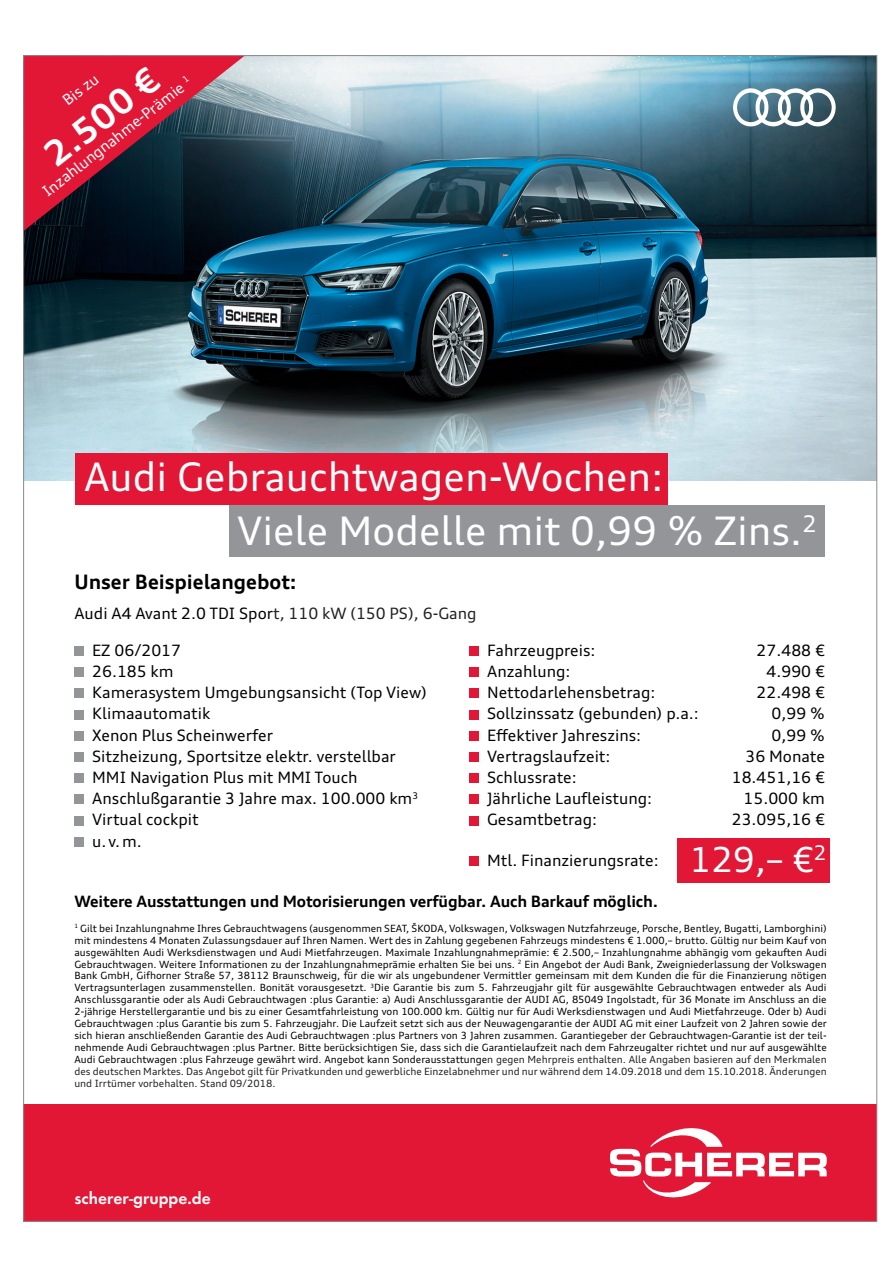
<style>
.page{position:relative;width:893px;height:1263px;background:#fff}
.page>*{position:absolute;margin:0;border:0;box-sizing:border-box;transform-origin:0 0}
.t1{font:39.3px/54.3px "Audi Type";color:#fff}
.t2{font:34.5px "Audi Type";color:#fff}
.t3{font:700 34.5px "Audi Type";color:#fff}
.t4{font:700 19.95px "Audi Type";color:#000}
.t5{font:600 17.4px "Futura T";color:#fff}
.t6{font:15.6px/21.1px "Audi Type";color:#000}
.t7{font:700 15.6px "Audi Type";letter-spacing:-.01em;color:#000}
.t8{font:15px "Audi Type";color:#fff}
.t9{font:9.9px/12px "Audi Type";color:#000;text-align:justify}
.s1{color:#231f20}
</style>
<div class="page">
<img style="left:25px;top:57px;width:850px;height:424px">
<div style="left:23px;top:1104px;width:854px;height:117px;background:#e21736"></div>
<div style="left:75px;top:646px;width:9px;height:10px;background:#939598"></div>
<div style="left:75px;top:667px;width:9px;height:10px;background:#939598"></div>
<div style="left:75px;top:688px;width:9px;height:10px;background:#939598"></div>
<div style="left:75px;top:710px;width:9px;height:9px;background:#939598"></div>
<div style="left:75px;top:731px;width:9px;height:10px;background:#939598"></div>
<div style="left:75px;top:752px;width:9px;height:10px;background:#939598"></div>
<div style="left:75px;top:773px;width:9px;height:10px;background:#939598"></div>
<div style="left:75px;top:794px;width:9px;height:10px;background:#939598"></div>
<div style="left:75px;top:815px;width:9px;height:10px;background:#939598"></div>
<div style="left:75px;top:837px;width:9px;height:10px;background:#939598"></div>
<div style="left:469px;top:646px;width:10px;height:10px;background:#e21736"></div>
<div style="left:469px;top:667px;width:10px;height:10px;background:#e21736"></div>
<div style="left:469px;top:688px;width:10px;height:10px;background:#e21736"></div>
<div style="left:469px;top:710px;width:10px;height:9px;background:#e21736"></div>
<div style="left:469px;top:731px;width:10px;height:10px;background:#e21736"></div>
<div style="left:469px;top:752px;width:10px;height:10px;background:#e21736"></div>
<div style="left:469px;top:773px;width:10px;height:10px;background:#e21736"></div>
<div style="left:469px;top:794px;width:10px;height:10px;background:#e21736"></div>
<div style="left:469px;top:815px;width:10px;height:10px;background:#e21736"></div>
<div style="left:469px;top:856px;width:10px;height:10px;background:#e21736"></div>
<div style="left:75px;top:453px;width:592px;height:52px;background:#e21736"></div>
<div style="left:229px;top:505px;width:595px;height:51px;background:#939598"></div>
<svg style="left:610px;top:1128px;width:217px;height:70px"></svg>
<svg style="left:733px;top:87px;width:103px;height:41px"></svg>
<div style="left:677px;top:838px;width:152px;height:44px;background:#e21736"></div>
<svg style="left:25px;top:57px;width:220px;height:174px;background:#7c2338"></svg>
<h2 class="t3" style="left:36px;top:141px;width:136px;rotate:-38deg">2.500 €</h2>
<h3 class="t8" style="left:39px;top:186px;width:186px;rotate:-38deg">Inzahlungnahme-Prämie <sup>1</sup></h3>
<h3 class="t8" style="left:59px;top:95px;width:42px;rotate:-38deg">Bis zu</h3>
<h1 class="t1" style="left:237px;top:449px;width:581px;text-indent:-153px">Audi Gebrauchtwagen-Wochen:<br>Viele Modelle mit 0,99 % Zins.<sup>2</sup></h1>
<h3 class="t4" style="left:74px;top:569px;width:224px">Unser Beispielangebot:</h3>
<h3 class="t6" style="left:74px;top:603px;width:404px">Audi A4 Avant 2.0 TDI Spor<span class="s1">t, 110 kW (150 PS), 6-Gang</span></h3>
<p class="t6" style="left:92px;top:639px;width:336px">EZ 06/2017<br>26.185 km<br>Kamerasystem Umgebungsansicht (Top View)<br>Klimaautomatik<br>Xenon Plus Scheinwerfer<br>Sitzheizung, Sportsitze elektr. verstellbar<br>MMI Navigation Plus mit MMI Touch<br>Anschlußgarantie 3 Jahre max. 100.000 km<sup>3<br></sup>Virtual cockpit<br>u. v.m.</p>
<h3 class="t6" style="left:487px;top:639px;width:110px">Fahrzeugpreis:</h3>
<h3 class="t6" style="left:757px;top:639px;width:70px">27.488 €</h3>
<h3 class="t6" style="left:487px;top:661px;width:85px">Anzahlung:</h3>
<h3 class="t6" style="left:766px;top:661px;width:60px">4.990 €</h3>
<h3 class="t6" style="left:487px;top:682px;width:170px">Nettodarlehensbetrag:</h3>
<h3 class="t6" style="left:757px;top:682px;width:70px">22.498 €</h3>
<h3 class="t6" style="left:487px;top:703px;width:213px">Sollzinssatz (gebunden) p.a.:</h3>
<h3 class="t6" style="left:772px;top:703px;width:55px">0,99 %</h3>
<h3 class="t6" style="left:487px;top:724px;width:156px">Effektiver Jahreszins:</h3>
<h3 class="t6" style="left:772px;top:724px;width:55px">0,99 %</h3>
<h3 class="t6" style="left:487px;top:745px;width:125px">Vertragslaufzeit:</h3>
<h3 class="t6" style="left:745px;top:745px;width:81px">36 Monate</h3>
<h3 class="t6" style="left:487px;top:767px;width:91px">Schlussrate:</h3>
<h3 class="t6" style="left:732px;top:767px;width:95px">18.451,16 €</h3>
<h3 class="t6" style="left:487px;top:788px;width:167px">Jährliche Laufleistung:</h3>
<h3 class="t6" style="left:743px;top:788px;width:83px">15.000 km</h3>
<h3 class="t6" style="left:487px;top:809px;width:112px">Gesamtbetrag:</h3>
<h3 class="t6" style="left:732px;top:809px;width:95px">23.095,16 €</h3>
<h3 class="t6" style="left:487px;top:849px;width:173px">Mtl. Finanzierungsrate:</h3>
<h2 class="t2" style="left:689px;top:838px;width:139px">129,– €<sup>2</sup></h2>
<h3 class="t7" style="left:74px;top:891px;width:585px">Weitere Ausstattungen und Motorisierungen verfügbar. Auch Barkauf möglich.</h3>
<p class="t9" style="left:74px;top:922px;width:754px"><sup>1</sup> Gilt bei Inzahlungnahme Ihres Gebrauchtwagens (ausgenommen SEAT, ŠKODA, Volkswagen, Volkswagen Nutzfahrzeuge, Porsche, Bentley, Bugatti, Lamborghini) mit mindestens 4 Monaten Zulassungsdauer auf Ihren Namen. Wert des in Zahlung gegebenen Fahrzeugs mindestens € 1.000,– brutto. Gültig nur beim Kauf von ausgewählten Audi Werksdienstwagen und Audi Mietfahrzeugen. Maximale Inzahlungnahmeprämie: € 2.500,– Inzahlungnahme abhängig vom gekauften Audi Gebrauchtwagen. Weitere Informationen zu der Inzahlungnahmeprämie erhalten Sie bei uns. <sup>2</sup> Ein Angebot der Audi Bank, Zweigniederlassung der Volkswagen Bank GmbH, Gifhorner Straße 57, 38112 Braunschweig, für die wir als ungebundener Vermittler gemeinsam mit dem Kunden die für die Finanzierung nötigen Vertragsunterlagen zusammenstellen. Bonität vorausgesetzt. <sup>3</sup>Die Garantie bis zum 5. Fahrzeugjahr gilt für ausgewählte Gebrauchtwagen entweder als Audi Anschlussgarantie oder als Audi Gebrauchtwagen :plus Garantie: a) Audi Anschlussgarantie der AUDI AG, 85049 Ingolstadt, für 36 Monate im Anschluss an die 2-jährige Herstellergarantie und bis zu einer Gesamtfahrleistung von 100.000 km. Gültig nur für Audi Werksdienstwagen und Audi Mietfahrzeuge. Oder b) Audi Gebrauchtwagen :plus Garantie bis zum 5. Fahrzeugjahr. Die Laufzeit setzt sich aus der Neuwagengarantie der AUDI AG mit einer Laufzeit von 2 Jahren sowie der sich hieran anschließenden Garantie des Audi Gebrauchtwagen :plus Partners von 3 Jahren zusammen. Garantiegeber der Gebrauchtwagen-Garantie ist der teil&shy;nehmende Audi Gebrauchtwagen :plus Partner. Bitte berücksichtigen Sie, dass sich die Garantielaufzeit nach dem Fahrzeugalter richtet und nur auf ausgewählte Audi Gebrauchtwagen :plus Fahrzeuge gewährt wird. Angebot kann Sonderausstattunge<span class="s1">n gegen Mehrpreis enthalten. Alle Angaben basieren auf den Merkmalen des deutschen Marktes. Das Angebot gilt für Privatkunden und gewerbliche Einzelabnehmer und nur während dem 14.09.2018 und dem 15.10.2018. Änderungen und Irrtümer vorbehalten. Stand 09/2018.</span></p>
<h3 class="t5" style="left:74px;top:1188px;width:138px">scherer-gruppe.de</h3>
</div>
